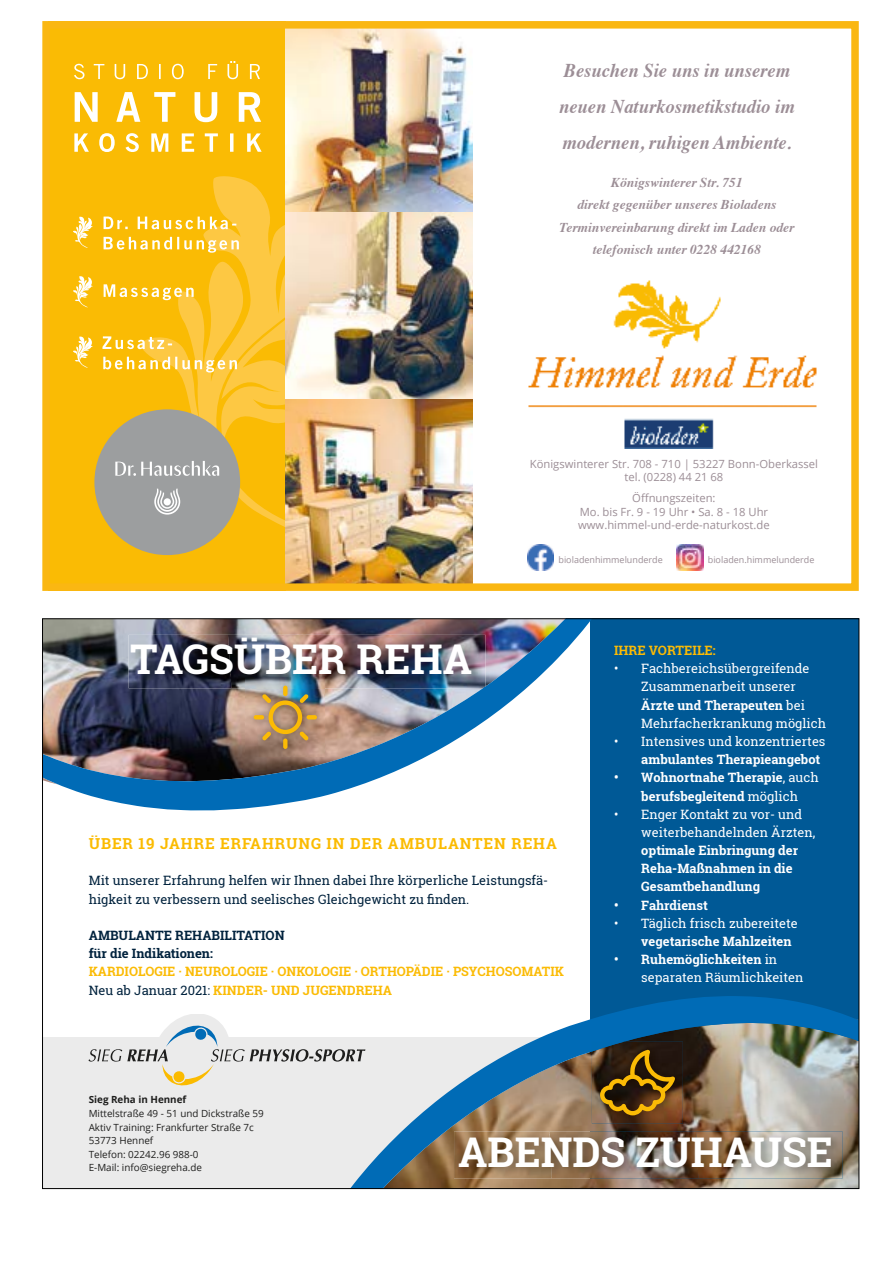
<style>
.page{position:relative;width:893px;height:1263px;background:#fff}
.page>*{position:absolute;margin:0;border:0;box-sizing:border-box;transform-origin:0 0}
.t1{font:700 40.95px "Roboto Slab";color:#fff}
.t2{font:italic 700 19.5px/36px "Times";color:#9c8e96;scale:.95 1}
.t3{font:700 15.15px "Roboto Slab";letter-spacing:.06em;color:#fbbb00}
.t4{font:italic 700 13.5px/22.5px "Times";color:#9c8e96;text-align:center}
.t5{font:12.9px/18.1px "Roboto Slab";color:#fff}
.t6{font:700 12.9px/18.1px "Roboto Slab";color:#fff;text-align:center}
.t7{font:12.9px/18.1px "Roboto Slab";color:#00223d}
.t8{font:700 12.9px/18.1px "Roboto Slab";color:#fbbb05}
.t9{font:700 12.9px/18.1px "Roboto Slab";color:#00223d}
.t10{font:11.25px/13.5px "Open Sans";color:#9c8e96;text-align:center}
.t11{font:9.9px/13.6px "Open Sans";color:#1e1e1d}
.t12{font:700 9.9px "Open Sans";color:#1e1e1d}
.t13{font:9px "Open Sans";color:#9c8e96}
.s1{font-weight:400;color:#00223d}
.s2{font-weight:700}
.s3{font-weight:400}
</style>
<div class="page">
<div style="left:43px;top:1037px;width:662px;height:151px;background:#ebebeb"></div>
<svg style="left:88px;top:1014px;width:165px;height:72px"></svg>
<div style="left:590px;top:619px;width:269px;height:569px;background:#005996"></div>
<svg style="left:253px;top:996px;width:604px;height:191px"></svg>
<img style="left:44px;top:620px;width:547px;height:190px">
<img style="left:232px;top:635px;width:253px;height:53px">
<img style="left:129px;top:635px;width:103px;height:53px">
<img style="left:698px;top:1131px;width:145px;height:47px">
<img style="left:552px;top:1131px;width:146px;height:47px">
<img style="left:454px;top:1131px;width:98px;height:47px">
<img style="left:246px;top:677px;width:79px;height:80px">
<svg style="left:283px;top:738px;width:4px;height:11px"></svg>
<svg style="left:283px;top:686px;width:4px;height:10px"></svg>
<svg style="left:254px;top:715px;width:10px;height:4px"></svg>
<svg style="left:307px;top:715px;width:10px;height:4px"></svg>
<svg style="left:262px;top:694px;width:47px;height:46px;background:#b59458"></svg>
<img style="left:592px;top:1042px;width:91px;height:81px">
<img style="left:592px;top:1042px;width:32px;height:9px">
<svg style="left:600px;top:1050px;width:75px;height:65px;background:#62440f"></svg>
<div style="left:49px;top:21px;width:237px;height:570px;background:#fabb04"></div>
<svg style="left:139px;top:175px;width:147px;height:360px"></svg>
<svg style="left:74px;top:61px;width:186px;height:18px"></svg>
<svg style="left:74px;top:133px;width:188px;height:19px"></svg>
<svg style="left:75px;top:92px;width:186px;height:30px"></svg>
<svg style="left:104px;top:237px;width:135px;height:16px"></svg>
<svg style="left:104px;top:217px;width:132px;height:12px"></svg>
<svg style="left:104px;top:284px;width:90px;height:16px"></svg>
<svg style="left:103px;top:357px;width:134px;height:15px"></svg>
<svg style="left:102px;top:336px;width:70px;height:13px"></svg>
<svg style="left:73px;top:217px;width:20px;height:31px"></svg>
<svg style="left:73px;top:276px;width:20px;height:31px"></svg>
<svg style="left:73px;top:336px;width:20px;height:32px"></svg>
<div style="left:94px;top:409px;width:146px;height:146px;background:#9c9e9f;border-radius:50%"></div>
<svg style="left:115px;top:461px;width:104px;height:15px"></svg>
<svg style="left:154px;top:489px;width:26px;height:26px"></svg>
<img style="left:286px;top:30px;width:187px;height:552px">
<div style="left:43px;top:21px;width:816px;height:570px;border:8px solid #fab712"></div>
<img style="left:528px;top:280px;width:289px;height:168px">
<img style="left:527px;top:544px;width:26px;height:26px">
<img style="left:677px;top:544px;width:26px;height:26px">
<h2 class="t2" style="left:559px;top:51px;width:250px">Besuchen Sie uns in unserem neuen Naturkosmetikstudio im modernen, ruhigen Ambiente.</h2>
<p class="t4" style="left:559px;top:170px;width:237px">Königswinterer Str. 751<br>direkt gegenüber unseres Bioladens Terminvereinbarung direkt im Laden oder telefonisch unter 0228 442168</p>
<p class="t10" style="left:530px;top:457px;width:290px">Königswinterer Str. 708 - 710 | 53227 Bonn-Oberkassel tel. (0228) 44 21 68</p>
<p class="t10" style="left:578px;top:491px;width:193px">Öffnungszeiten:<br>Mo. bis Fr. 9 - 19 Uhr • Sa. 8 - 18 Uhr www.himmel-und-erde-naturkost.de</p>
<p class="t13" style="left:558px;top:554px;width:106px">bioladenhimmelunderde</p>
<p class="t13" style="left:708px;top:554px;width:108px">bioladen.himmelunderde</p>
<h1 class="t1" style="left:130px;top:631px;width:343px">TAGSÜBER REHA</h1>
<p class="t3" style="left:89px;top:833px;width:470px">ÜBER 19 JAHRE ERFAHRUNG IN DER AMBULANTEN REHA</p>
<p class="t7" style="left:89px;top:871px;width:461px">Mit unserer Erfahrung helfen wir Ihnen dabei Ihre körperliche Leistungsfä&shy;higkeit zu verbessern und seelisches Gleichgewicht zu finden.</p>
<p class="t9" style="left:89px;top:926px;width:197px">AMBULANTE REHABILITATION für die Indikationen:</p>
<p class="t8" style="left:89px;top:962px;width:477px">KARDIOLOGIE · NEUROLOGIE · ONKOLOGIE · ORTHOPÄDIE · PSYCHOSOMATIK<br><span class="s1">Neu ab Januar 2021:</span> KINDER- UND JUGENDREHA</p>
<p class="t8" style="left:614px;top:641px;width:103px">IHRE VORTEILE:</p>
<p class="t5" style="left:641px;top:659px;width:186px;text-indent:-27px">• Fachbereichsübergreifende<br>Zusammenarbeit unserer<br><span class="s2">Ärzte und Therapeuten</span> bei<br>Mehrfacherkrankung möglich</p>
<p class="t5" style="left:614px;top:732px;width:213px">• Intensives und konzentriertes</p>
<p class="t6" style="left:641px;top:750px;width:181px">ambulantes Therapieangebot</p>
<p class="t6" style="left:614px;top:768px;width:206px">• Wohnortnahe Therapie<span class="s3">, auch </span>berufsbegleitend <span class="s3">möglich</span></p>
<p class="t5" style="left:641px;top:805px;width:175px;text-indent:-27px">• Enger Kontakt zu vor- und weiterbehandelnden Ärzten,</p>
<p class="t6" style="left:641px;top:841px;width:158px;text-align:left">optimale Einbringung der<br>Reha-Maßnahmen in die<br>Gesamtbehandlung</p>
<p class="t6" style="left:614px;top:896px;width:95px">• Fahrdienst</p>
<p class="t5" style="left:614px;top:914px;width:185px">• Täglich frisch zubereitete</p>
<p class="t6" style="left:641px;top:932px;width:152px">vegetarische Mahlzeiten</p>
<p class="t5" style="left:641px;top:950px;width:164px;text-indent:-27px"><span class="s2">• Ruhemöglichkeiten</span> in separaten Räumlichkeiten</p>
<p class="t12" style="left:89px;top:1093px;width:99px">Sieg Reha in Hennef</p>
<p class="t11" style="left:89px;top:1106px;width:177px">Mittelstraße 49 - 51 und Dickstraße 59<br>Aktiv Training: Frankfurter Straße 7c<br>53773 Hennef<br>Telefon: 02242.96 988-0<br>E-Mail: info@siegreha.de</p>
<h1 class="t1" style="left:458px;top:1124px;width:376px">ABENDS ZUHAUSE</h1>
</div>
